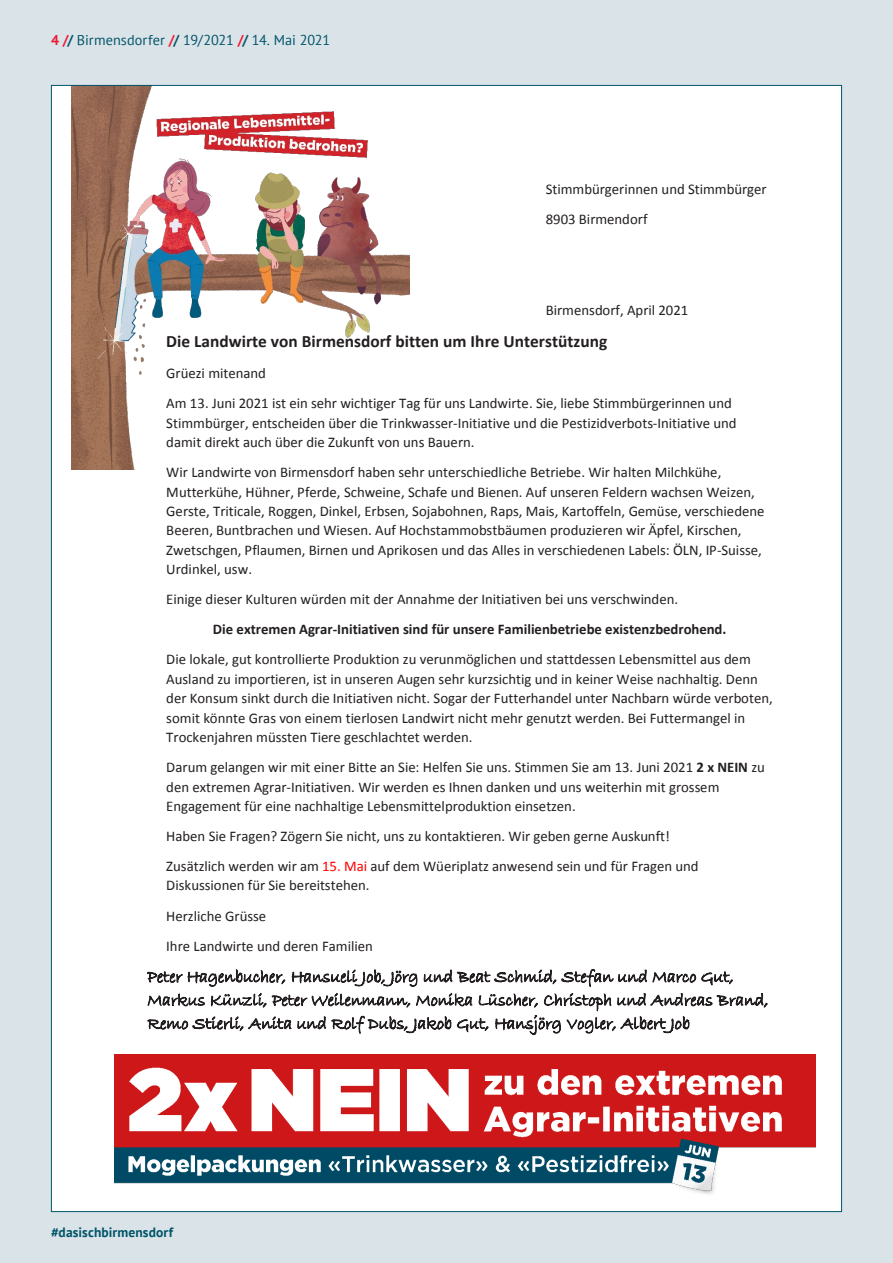
<style>
.page{position:relative;width:893px;height:1263px;background:#dae3e8}
.page>*{position:absolute;margin:0;border:0;box-sizing:border-box;transform-origin:0 0}
.t1{font:17.4px/23.4px "Bradley Hand ITC";color:#231f20}
.t2{font:700 17.4px "Calibri";color:#231f20}
.t3{font:14.7px/19.4px "Calibri";color:#231f20}
.t4{font:700 14.7px "Calibri";letter-spacing:-.005em;color:#231f20}
.t5{font:14.25px "PT Sans";color:#005569}
.t6{font:700 13.5px "PT Sans";letter-spacing:.01em;color:#005569}
.s1{font-weight:700;color:#ed1a35}
.s2{font-weight:700}
.s3{color:#f00}
</style>
<div class="page">
<div style="left:51px;top:85px;width:791px;height:1126px;background:#fff"></div>
<img style="left:114px;top:1055px;width:702px;height:139px">
<img style="left:72px;top:87px;width:337px;height:383px">
<p class="t5" style="left:51px;top:31px;width:281px"><span class="s1">4 /</span><span class="s2">/</span> Birmensdorfer <span class="s1">/</span><span class="s2">/</span> 19/2021 <span class="s1">/</span><span class="s2">/</span> 14. Mai 2021</p>
<p class="t3" style="left:546px;top:174px;width:222px;line-height:30.2px">Stimmbürgerinnen und Stimmbürger<br>8903 Birmendorf</p>
<p class="t3" style="left:546px;top:300px;width:144px">Birmensdorf, April 2021</p>
<p class="t2" style="left:166px;top:330px;width:442px">Die Landwirte von Birmensdorf bitten um Ihre Unterstützung</p>
<p class="t3" style="left:166px;top:358px;width:567px;line-height:30px">Grüezi mitenand<br>Am 13. Juni 2021 ist ein sehr wichtiger Tag für uns Landwirte. Sie, liebe Stimmbürgerinnen und</p>
<p class="t3" style="left:166px;top:413px;width:572px">Stimmbürger, entscheiden über die Trinkwasser-Initiative und die Pestizidverbots-Initiative und damit direkt auch über die Zukunft von uns Bauern.</p>
<p class="t3" style="left:166px;top:463px;width:599px">Wir Landwirte von Birmensdorf haben sehr unterschiedliche Betriebe. Wir halten Milchkühe, Mutterkühe, Hühner, Pferde, Schweine, Schafe und Bienen. Auf unseren Feldern wachsen Weizen, Gerste, Triticale, Roggen, Dinkel, Erbsen, Sojabohnen, Raps, Mais, Kartoffeln, Gemüse, verschiedene Beeren, Buntbrachen und Wiesen. Auf Hochstammobstbäumen produzieren wir Äpfel, Kirschen, Zwetschgen, Pflaumen, Birnen und Aprikosen und das Alles in verschiedenen Labels: ÖLN, IP-Suisse, Urdinkel, usw.</p>
<p class="t3" style="left:166px;top:590px;width:513px">Einige dieser Kulturen würden mit der Annahme der Initiativen bei uns verschwinden.</p>
<p class="t4" style="left:213px;top:620px;width:515px">Die extremen Agrar-Initiativen sind für unsere Familienbetriebe existenzbedrohend.</p>
<p class="t3" style="left:166px;top:650px;width:608px">Die lokale, gut kontrollierte Produktion zu verunmöglichen und stattdessen Lebensmittel aus dem Ausland zu importieren, ist in unseren Augen sehr kurzsichtig und in keiner Weise nachhaltig. Denn der Konsum sinkt durch die Initiativen nicht. Sogar der Futterhandel unter Nachbarn würde verboten, somit könnte Gras von einem tierlosen Landwirt nicht mehr genutzt werden. Bei Futtermangel in Trockenjahren müssten Tiere geschlachtet werden.</p>
<p class="t3" style="left:166px;top:758px;width:600px">Darum gelangen wir mit einer Bitte an Sie: Helfen Sie uns. Stimmen Sie am 13. Juni 2021 <span class="s2">2 x NEIN</span> zu den extremen Agrar-Initiativen. Wir werden es Ihnen danken und uns weiterhin mit grossem<br>Engagement für eine nachhaltige Lebensmittelproduktion einsetzen.</p>
<p class="t3" style="left:166px;top:821px;width:534px;line-height:30px">Haben Sie Fragen? Zögern Sie nicht, uns zu kontaktieren. Wir geben gerne Auskunft!<br>Zusätzlich werden wir am <span class="s3">15. Mai</span> auf dem Wüeriplatz anwesend sein und für Fragen und</p>
<p class="t3" style="left:166px;top:870px;width:208px;line-height:30.2px">Diskussionen für Sie bereitstehen.<br>Herzliche Grüsse<br>Ihre Landwirte und deren Familien</p>
<p class="t1" style="left:147px;top:965px;width:623px">Peter Hagenbucher, Hansueli Job, Jörg und Beat Schmid, Stefan und Marco Gut,<br>Markus Künzli, Peter Weilenmann, Monika Lüscher, Christoph und Andreas Brand,<br>Remo Stierli, Anita und Rolf Dubs, Jakob Gut, Hansjörg Vogler, Albert Job</p>
<p class="t6" style="left:51px;top:1224px;width:124px">#dasischbirmensdorf</p>
</div>
